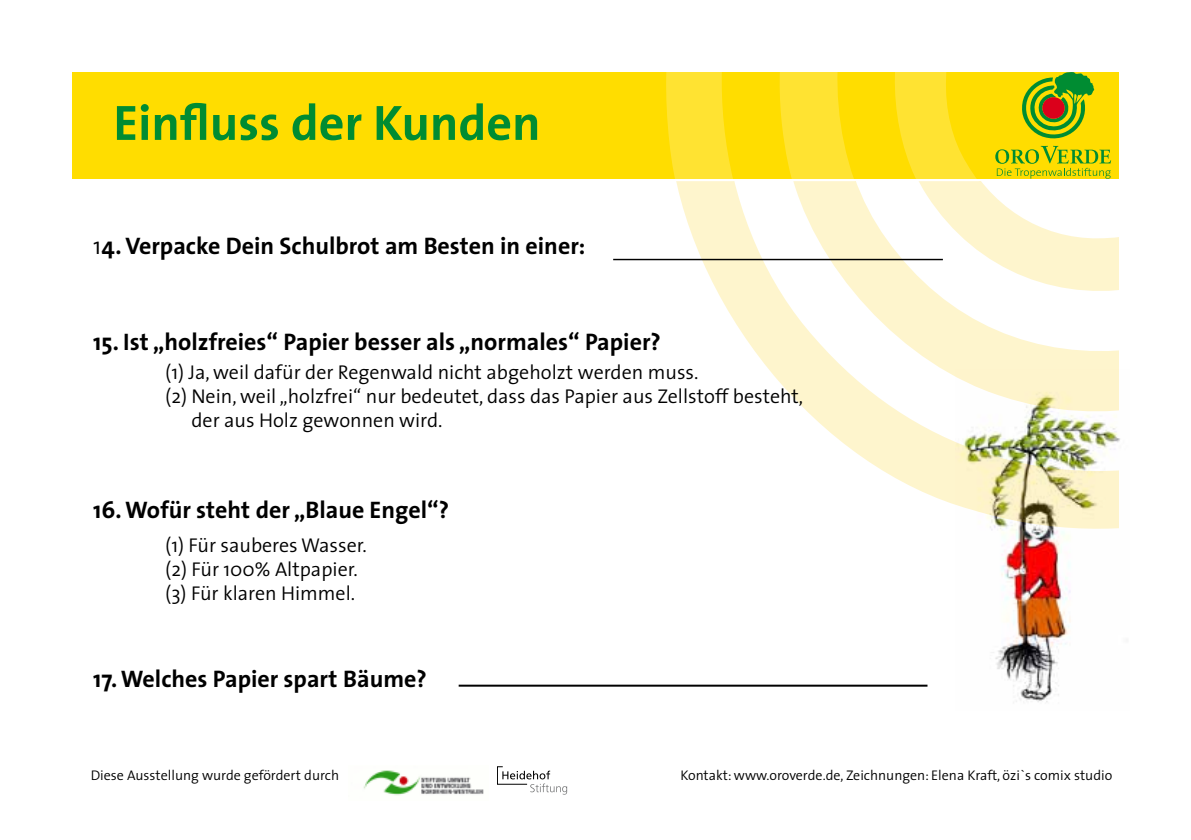
<style>
.page{position:relative;width:1191px;height:840px;background:#fff}
.page>*{position:absolute;margin:0;border:0;box-sizing:border-box;transform-origin:0 0}
.t1{font:700 50px "The Sans";color:#008c32}
.t2{font:700 24px "The Sans";color:#000}
.t3{font:300 20px/24px "The Sans";color:#000}
.t4{font:300 14px "The Sans";color:#000}
.s1{font-weight:300}
</style>
<div class="page">
<img style="left:992px;top:438px;width:128px;height:264px">
<svg style="left:649px;top:181px;width:470px;height:375px"></svg>
<svg style="left:760px;top:305px;width:359px;height:123px;fill:#fef5cd"></svg>
<div style="left:72px;top:72px;width:1047px;height:107px;background:#fd0"></div>
<svg style="left:666px;top:72px;width:67px;height:107px;fill:#ffe332"></svg>
<svg style="left:760px;top:72px;width:359px;height:233px"></svg>
<div style="left:1042px;top:97px;width:22px;height:22px;background:#db001b;border-radius:50%"></div>
<hr style="left:613px;top:259px;width:330px;height:1px;background:#000">
<hr style="left:458px;top:684px;width:469px;height:2px;background:#000">
<img style="left:363px;top:770px;width:121px;height:26px">
<svg style="left:497px;top:766px;width:70px;height:28px"></svg>
<h1 class="t1" style="left:113px;top:91px;width:429px">Einfluss der Kunden</h1>
<p class="t2" style="left:93px;top:230px;width:493px"><span class="s1">1</span>4. Verpacke Dein Schulbrot am Besten in einer:</p>
<p class="t2" style="left:93px;top:326px;width:569px">15. Ist „holzfreies“ Papier besser als „normales“ Papier?</p>
<p class="t3" style="left:165px;top:360px;width:534px">(1) Ja, weil dafür der Regenwald nicht abgeholzt werden muss.</p>
<p class="t3" style="left:165px;top:384px;width:639px">(2) Nein, weil „holzfrei“ nur bedeutet, dass das Papier aus Zellstoff besteht,</p>
<p class="t3" style="left:191px;top:408px;width:253px">der aus Holz gewonnen wird.</p>
<p class="t2" style="left:93px;top:494px;width:357px">16. Wofür steht der „Blaue Engel“?</p>
<p class="t3" style="left:165px;top:533px;width:203px">(1) Für sauberes Wasser. (2) Für 100% Altpapier. (3) Für klaren Himmel.</p>
<p class="t2" style="left:93px;top:662px;width:335px">17. Welches Papier spart Bäume?</p>
<p class="t4" style="left:91px;top:765px;width:250px">Diese Ausstellung wurde gefördert durch</p>
<p class="t4" style="left:680px;top:765px;width:433px">Kontakt: www.oroverde.de, Zeichnungen: Elena Kraft, özi`s comix studio</p>
</div>
